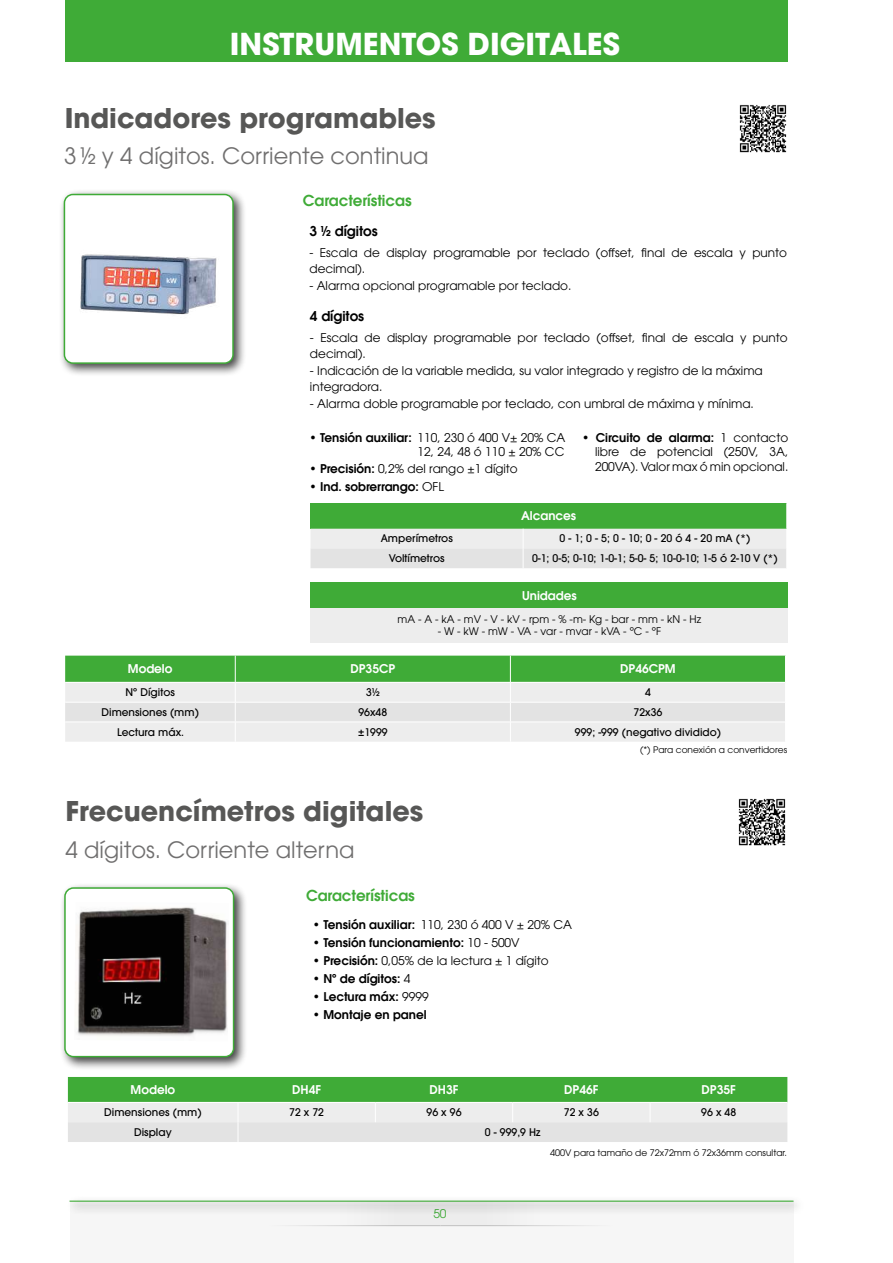
<style>
.page{position:relative;width:893px;height:1263px;background:#fff}
.page>*{position:absolute;margin:0;border:0;box-sizing:border-box;transform-origin:0 0}
.t1{font:700 30px "ITC Avant Garde Std";color:#fff}
.t2{font:700 27px "ITC Avant Garde Std";color:#575756}
.t3{font:22.5px "ITC Avant Garde Std";color:#706f6f}
.t4{font:600 15px "ITC Avant Garde Std";color:#3fab37}
.t5{font:600 13.5px "ITC Avant Garde Std";color:#000}
.t6{font:12px/14.4px "ITC Avant Garde Std";color:#000}
.t7{font:600 12px "ITC Avant Garde Std";color:#000}
.t8{font:600 12px "ITC Avant Garde Std";color:#fff}
.t9{font:12px "ITC Avant Garde Std";color:#3fab37}
.t10{font:500 10.5px "ITC Avant Garde Std";color:#000}
.t11{font:10.5px "ITC Avant Garde Std";color:#000}
.t12{font:9px "ITC Avant Garde Std";color:#000}
.s1{font-weight:600}
.s2{font-weight:400}
</style>
<div class="page">
<div style="left:65px;top:0;width:723px;height:61px;background:#3fab37"></div>
<div style="left:70px;top:1201px;width:723px;height:62px;background:#f6f6f6"></div>
<div style="left:440px;top:1202px;width:100px;height:24px;background:#ededed"></div>
<div style="left:340px;top:1202px;width:100px;height:24px;background:#ededed"></div>
<hr style="left:441px;top:1225px;width:186px;height:1px;background:#c6c6c6">
<hr style="left:254px;top:1225px;width:187px;height:1px;background:#c6c6c6">
<div style="left:66px;top:1195px;width:740px;height:20px;background:#000;opacity:.75"></div>
<hr style="left:70px;top:1200px;width:723px;height:2px;background:#3fab37">
<div style="left:59px;top:189px;width:188px;height:188px;background:#000;opacity:.75"></div>
<div style="left:64px;top:194px;width:169px;height:169px;background:#fff;border-radius:9px"></div>
<div style="left:64px;top:194px;width:170px;height:170px;border:2px solid #3fab37;border-radius:9px"></div>
<img style="left:80px;top:254px;width:137px;height:61px">
<svg style="left:310px;top:503px;width:477px;height:65px;background:#a5d0a2"></svg>
<div style="left:310px;top:583px;width:478px;height:25px;background:#3fab37"></div>
<div style="left:310px;top:608px;width:478px;height:34px;background:#ededed"></div>
<div style="left:59px;top:882px;width:189px;height:189px;background:#000;opacity:.75"></div>
<div style="left:65px;top:888px;width:169px;height:168px;background:#fff;border-radius:9px"></div>
<div style="left:64px;top:887px;width:170px;height:170px;border:2px solid #3fab37;border-radius:9px"></div>
<img style="left:76px;top:907px;width:152px;height:129px">
<svg style="left:68px;top:1077px;width:719px;height:65px;background:#a7d1a4"></svg>
<svg style="left:65px;top:656px;width:720px;height:86px;background:#b6d7b3"></svg>
<hr style="left:65px;top:702px;width:170px;height:1px;background:#fff">
<hr style="left:235px;top:702px;width:275px;height:1px;background:#fff">
<hr style="left:510px;top:702px;width:275px;height:1px;background:#fff">
<hr style="left:65px;top:722px;width:170px;height:1px;background:#fff">
<hr style="left:235px;top:722px;width:275px;height:1px;background:#fff">
<hr style="left:510px;top:722px;width:275px;height:1px;background:#fff">
<img style="left:739px;top:105px;width:48px;height:48px">
<img style="left:738px;top:798px;width:48px;height:48px">
<h1 class="t1" style="left:230px;top:24px;width:391px">INSTRUMENTOS DIGITALES</h1>
<h2 class="t2" style="left:65px;top:100px;width:372px">Indicadores programables</h2>
<h3 class="t3" style="left:64px;top:142px;width:366px">3 ½ y 4 dígitos. Corriente continua</h3>
<p class="t4" style="left:303px;top:191px;width:110px">Características</p>
<p class="t5" style="left:309px;top:222px;width:70px">3 ½ dígitos</p>
<p class="t6" style="left:309px;top:244px;width:479px;line-height:16.5px">- Escala de display programable por teclado (offset, final de escala y punto decimal).</p>
<p class="t6" style="left:309px;top:278px;width:263px">- Alarma opcional programable por teclado.</p>
<p class="t5" style="left:310px;top:307px;width:56px">4 dígitos</p>
<p class="t6" style="left:310px;top:329px;width:479px;line-height:16.5px">- Escala de display programable por teclado (offset, final de escala y punto decimal).</p>
<p class="t6" style="left:310px;top:362px;width:454px;line-height:16.5px">- Indicación de la variable medida, su valor integrado y registro de la máxima integradora.</p>
<p class="t6" style="left:310px;top:396px;width:445px">- Alarma doble programable por teclado, con umbral de máxima y mínima.</p>
<p class="t6" style="left:309px;top:430px;width:257px;text-align:right"><span class="s1">• Tensión auxiliar:</span> 110, 230 ó 400 V± 20% CA<br>12, 24, 48 ó 110 ± 20% CC</p>
<p class="t6" style="left:309px;top:461px;width:210px"><span class="s1">• Precisión:</span> 0,2% del rango ±1 dígito</p>
<p class="t7" style="left:309px;top:478px;width:136px">• Ind. sobrerrango: <span class="s2">OFL</span></p>
<p class="t8" style="left:521px;top:508px;width:57px">Alcances</p>
<p class="t6" style="left:595px;top:430px;width:195px;text-align:justify;text-indent:-13px"><span class="s1">• Circuito de alarma:</span> 1 contacto libre de potencial (250V, 3A, 200VA). Valor max ó min opcional.</p>
<p class="t10" style="left:381px;top:532px;width:74px">Amperímetros</p>
<p class="t10" style="left:559px;top:532px;width:192px">0 - 1; 0 - 5; 0 - 10; 0 - 20 ó 4 - 20 mA (*)</p>
<p class="t10" style="left:389px;top:552px;width:57px">Voltímetros</p>
<p class="t10" style="left:532px;top:552px;width:247px">0-1; 0-5; 0-10; 1-0-1; 5-0- 5; 10-0-10; 1-5 ó 2-10 V (*)</p>
<p class="t8" style="left:522px;top:587px;width:56px">Unidades</p>
<p class="t11" style="left:398px;top:612px;width:305px">mA - A - kA - mV - V - kV - rpm - % -m- Kg - bar - mm - kN - Hz</p>
<p class="t11" style="left:438px;top:625px;width:225px">- W - kW - mW - VA - var - mvar - kVA - ºC - ºF</p>
<p class="t8" style="left:128px;top:661px;width:46px">Modelo</p>
<p class="t8" style="left:350px;top:661px;width:46px">DP35CP</p>
<p class="t8" style="left:620px;top:661px;width:57px">DP46CPM</p>
<p class="t10" style="left:126px;top:686px;width:51px">Nº Dígitos</p>
<p class="t10" style="left:366px;top:686px;width:15px">3½</p>
<p class="t10" style="left:645px;top:686px;width:7px">4</p>
<p class="t10" style="left:101px;top:705px;width:99px">Dimensiones (mm)</p>
<p class="t10" style="left:358px;top:705px;width:30px">96x48</p>
<p class="t10" style="left:634px;top:705px;width:30px">72x36</p>
<p class="t10" style="left:117px;top:725px;width:68px">Lectura máx.</p>
<p class="t10" style="left:358px;top:725px;width:31px">±1999</p>
<p class="t10" style="left:575px;top:725px;width:148px">999; -999 (negativo dividido)</p>
<h2 class="t2" style="left:65px;top:793px;width:359px">Frecuencímetros digitales</h2>
<h3 class="t3" style="left:65px;top:835px;width:290px">4 dígitos. Corriente alterna</h3>
<p class="t4" style="left:306px;top:885px;width:110px">Características</p>
<p class="t6" style="left:313px;top:917px;width:261px"><span class="s1">• Tensión auxiliar:</span> 110, 230 ó 400 V ± 20% CA</p>
<p class="t7" style="left:313px;top:934px;width:208px">• Tensión funcionamiento: <span class="s2">10 - 500V</span></p>
<p class="t6" style="left:313px;top:953px;width:237px"><span class="s1">• Precisión:</span> 0,05% de la lectura ± 1 dígito</p>
<p class="t7" style="left:313px;top:970px;width:99px">• Nº de dígitos: <span class="s2">4</span></p>
<p class="t7" style="left:313px;top:988px;width:117px">• Lectura máx: <span class="s2">9999</span></p>
<p class="t7" style="left:313px;top:1006px;width:115px">• Montaje en panel</p>
<p class="t12" style="left:640px;top:744px;width:149px">(*) Para conexión a convertidores</p>
<p class="t8" style="left:131px;top:1082px;width:46px">Modelo</p>
<p class="t8" style="left:292px;top:1082px;width:31px">DH4F</p>
<p class="t8" style="left:429px;top:1082px;width:31px">DH3F</p>
<p class="t8" style="left:564px;top:1082px;width:36px">DP46F</p>
<p class="t8" style="left:702px;top:1082px;width:36px">DP35F</p>
<p class="t10" style="left:104px;top:1106px;width:99px">Dimensiones (mm)</p>
<p class="t10" style="left:289px;top:1106px;width:36px">72 x 72</p>
<p class="t10" style="left:427px;top:1106px;width:36px">96 x 96</p>
<p class="t10" style="left:564px;top:1106px;width:36px">72 x 36</p>
<p class="t10" style="left:701px;top:1106px;width:36px">96 x 48</p>
<p class="t10" style="left:134px;top:1125px;width:39px">Display</p>
<p class="t10" style="left:485px;top:1125px;width:57px">0 - 999,9 Hz</p>
<p class="t9" style="left:433px;top:1206px;width:15px">50</p>
<p class="t12" style="left:550px;top:1147px;width:238px">400V para tamaño de 72x72mm ó 72x36mm consultar.</p>
</div>
